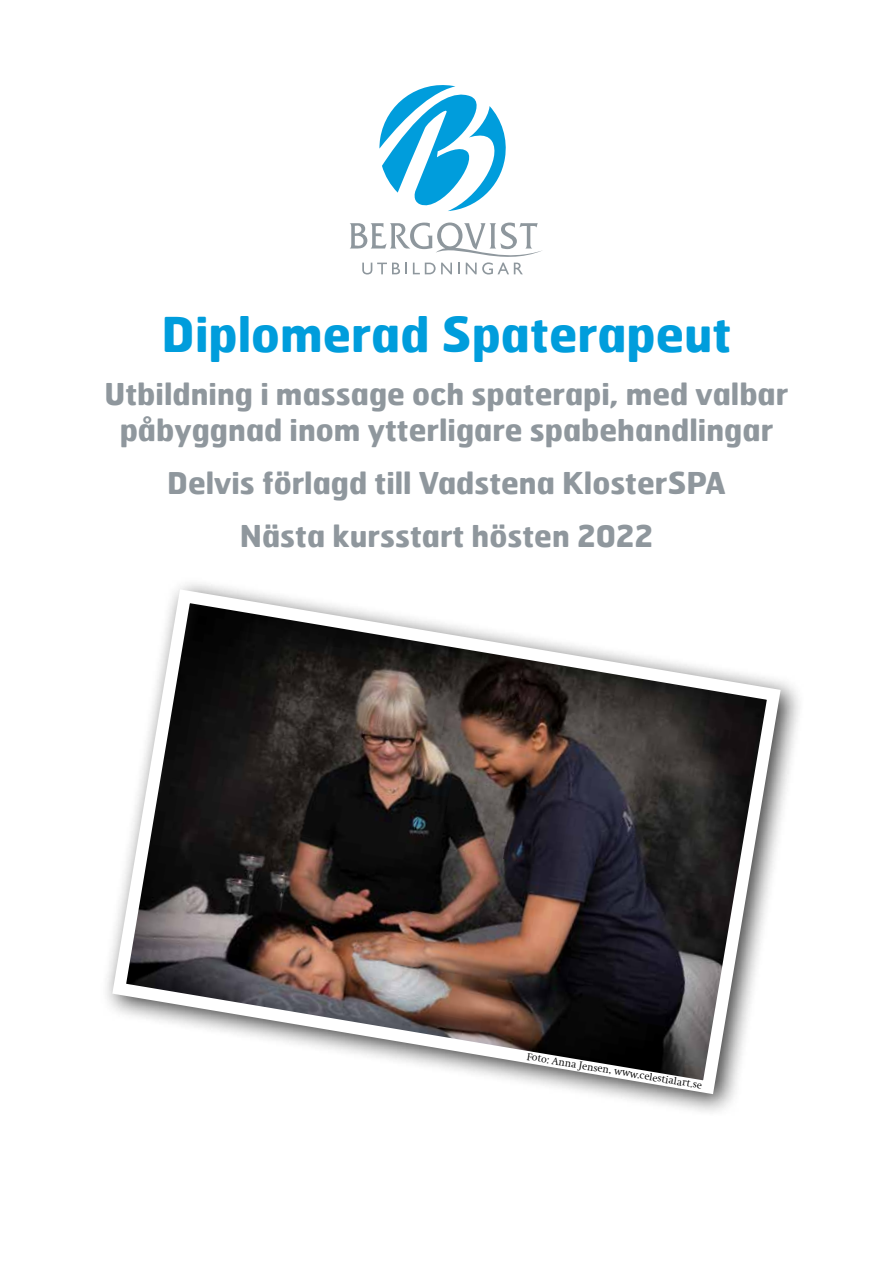
<style>
.page{position:relative;width:893px;height:1263px;background:#fff}
.page>*{position:absolute;margin:0;border:0;box-sizing:border-box;transform-origin:0 0}
.t1{font:700 48px "Hermes";color:#009ddc}
.t2{font:700 30px/36px "Hermes";color:#8f979d;text-align:center}
.t3{font:300 10.5px "Swift";color:#000}
</style>
<div class="page">
<svg style="left:106px;top:583px;width:681px;height:518px"></svg>
<svg style="left:379px;top:85px;width:127px;height:127px"></svg>
<svg style="left:350px;top:222px;width:192px;height:52px"></svg>
<h1 class="t1" style="left:161px;top:303px;width:571px">Diplomerad Spaterapeut</h1>
<p class="t2" style="left:105px;top:375px;width:685px">Utbildning i massage och spaterapi, med valbar påbyggnad inom ytterligare spabehandlingar</p>
<p class="t2" style="left:167px;top:456px;width:560px;line-height:52.9px">Delvis förlagd till Vadstena KlosterSPA<br>Nästa kursstart hösten 2022</p>
<p class="t3" style="left:528px;top:1051px;width:179px;rotate:9deg">Foto: Anna Jensen, www.celestialart.se</p>
</div>
